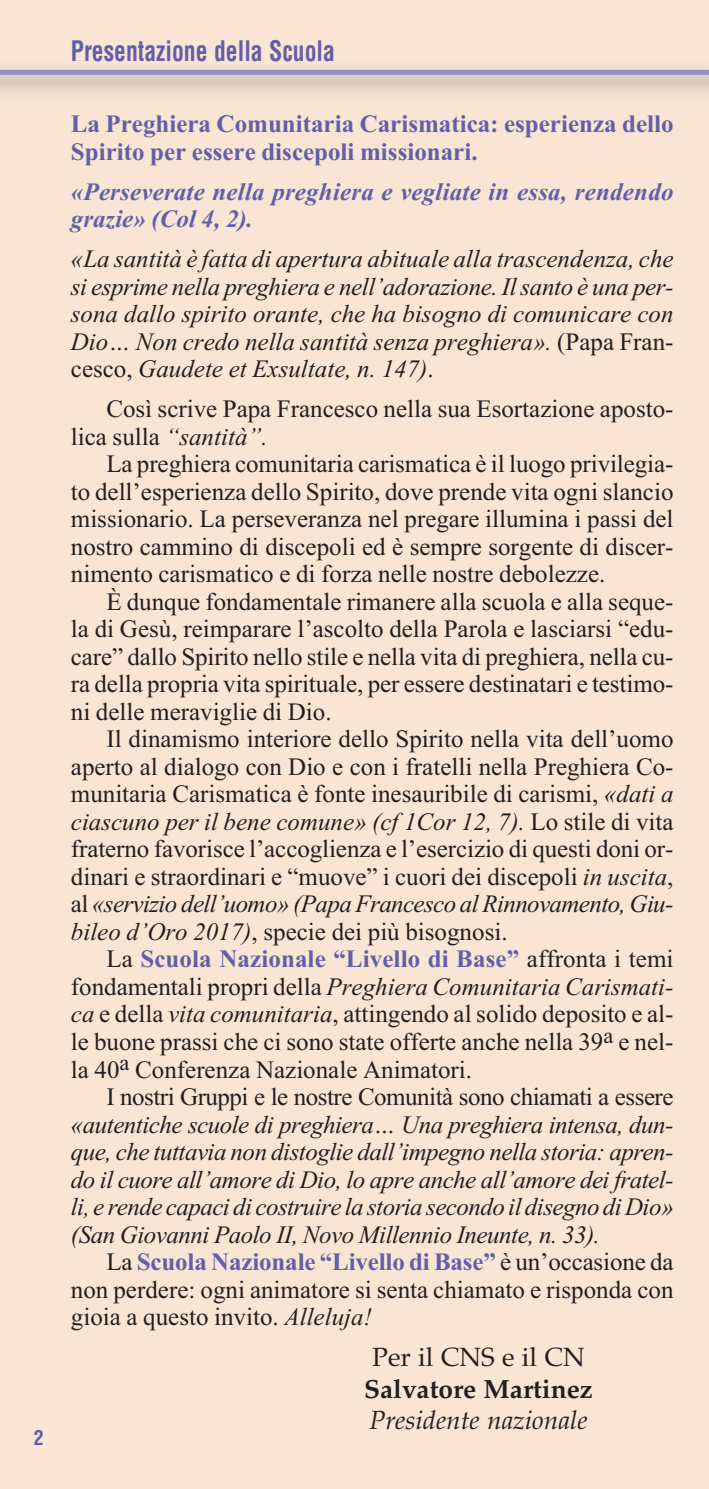
<style>
.page{position:relative;width:709px;height:1489px;background:#fff}
.page>*{position:absolute;margin:0;border:0;box-sizing:border-box;transform-origin:0 0}
.t1{font:700 condensed 27.5px "Helvetica";color:#625ea9;scale:.86 1}
.t2{font:italic 26.25px "Palatino";color:#231f20}
.t3{font:700 26.25px "Palatino";color:#231f20}
.t4{font:26.25px "Palatino";color:#231f20}
.t5{font:25px/27.5px "Times New Roman";color:#231f20;text-align:justify}
.t6{font:italic 25px/27.5px "Times New Roman";color:#231f20;text-align:justify}
.t7{font:700 25px/27.5px "Times New Roman";color:#625ea9}
.t8{font:italic 700 25px/27.5px "Times New Roman";letter-spacing:.005em;color:#625ea9}
.t9{font:25px "Times New Roman";letter-spacing:-.02em;color:#231f20}
.t10{font:700 condensed 20px "Helvetica";color:#625ea9}
.s1{font-style:normal}
.s2{font-style:italic}
.s3{font-weight:700;color:#625ea9}
</style>
<div class="page">
<div style="left:0;top:0;width:709px;height:1488px;background:#f8e5d4"></div>
<div style="left:0;top:70px;width:709px;height:5px;background:#9690c6"></div>
<p class="t10" style="left:34px;top:1426px;width:11px">2</p>
<p class="t1" style="left:71px;top:35px;width:308px">Presentazione della Scuola</p>
<p class="t7" style="left:71px;top:110px;width:604px">La Preghiera Comunitaria Carismatica: esperienza dello<br>Spirito per essere discepoli missionari.</p>
<p class="t8" style="left:71px;top:177px;width:604px">«Perseverate nella preghiera e vegliate in essa, rendendo grazie» (Col 4, 2).</p>
<p class="t6" style="left:71px;top:245px;width:604px">«La santità è fatta di apertura abituale alla trascendenza, che si esprime nella preghiera e nell’adorazione. Il santo è una per&shy;sona dallo spirito orante, che ha bisogno di comunicare con Dio… Non credo nella santità senza preghiera». <span class="s1">(Papa Fran&shy;cesco,</span> Gaudete et Exsultate, n. 147)<span class="s1">.</span></p>
<p class="t5" style="left:71px;top:395px;width:604px;text-indent:35px">Così scrive Papa Francesco nella sua Esortazione aposto&shy;lica sulla <span class="s2">“santità”.</span></p>
<p class="t5" style="left:71px;top:450px;width:604px;text-indent:35px">La preghiera comunitaria carismatica è il luogo privilegia&shy;to dell’esperienza dello Spirito, dove prende vita ogni slancio missionario. La perseveranza nel pregare illumina i passi del nostro cammino di discepoli ed è sempre sorgente di discer&shy;nimento carismatico e di forza nelle nostre debolezze.</p>
<p class="t5" style="left:71px;top:587px;width:604px;text-indent:35px">È dunque fondamentale rimanere alla scuola e alla seque&shy;la di Gesù, reimparare l’ascolto della Parola e lasciarsi “edu&shy;care” dallo Spirito nello stile e nella vita di preghiera, nella cu&shy;ra della propria vita spirituale, per essere destinatari e testimo&shy;ni delle meraviglie di Dio.</p>
<p class="t5" style="left:71px;top:725px;width:604px;text-indent:35px">Il dinamismo interiore dello Spirito nella vita dell’uomo aperto al dialogo con Dio e con i fratelli nella Preghiera Co&shy;munitaria Carismatica è fonte inesauribile di carismi, <span class="s2">«dati a ciascuno per il bene comune» (cf 1Cor 12, 7).</span> Lo stile di vita fraterno favorisce l’accoglienza e l’esercizio di questi doni or&shy;dinari e straordinari e “muove” i cuori dei discepoli <span class="s2">in uscita</span>, al <span class="s2">«servizio dell’uomo» (Papa Francesco al Rinnovamento, Giu&shy;bileo d’Oro 2017)</span>, specie dei più bisognosi.</p>
<p class="t5" style="left:71px;top:945px;width:604px;text-indent:35px">La <span class="s3">Scuola Nazionale “Livello di Base”</span> affronta i temi fondamentali propri della <span class="s2">Preghiera Comunitaria Carismati&shy;ca</span> e della <span class="s2">vita comunitaria</span>, attingendo al solido deposito e al&shy;le buone prassi che ci sono state offerte anche nella 39<sup>a</sup> e nel&shy;la 40<sup>a</sup> Conferenza Nazionale Animatori.</p>
<p class="t9" style="left:106px;top:1081px;width:568px">I nostri Gruppi e le nostre Comunità sono chiamati a essere</p>
<p class="t6" style="left:71px;top:1110px;width:604px">«autentiche scuole di preghiera… Una preghiera intensa, dun&shy;que, che tuttavia non distoglie dall’impegno nella storia: apren&shy;do il cuore all’amore di Dio, lo apre anche all’amore dei fratel&shy;li, e rende capaci di costruire la storia secondo il disegno diDio» (San Giovanni Paolo II, Novo Millennio Ineunte, n. 33).</p>
<p class="t5" style="left:71px;top:1247px;width:604px;text-indent:35px">La <span class="s3">Scuola Nazionale “Livello di Base”</span> è un’occasione da non perdere: ogni animatore si senta chiamato e risponda con gioia a questo invito. <span class="s2">Alleluja!</span></p>
<p class="t4" style="left:372px;top:1341px;width:214px">Per il CNS e il CN</p>
<p class="t3" style="left:364px;top:1373px;width:230px">Salvatore Martinez</p>
<p class="t2" style="left:369px;top:1404px;width:220px">Presidente nazionale</p>
</div>
